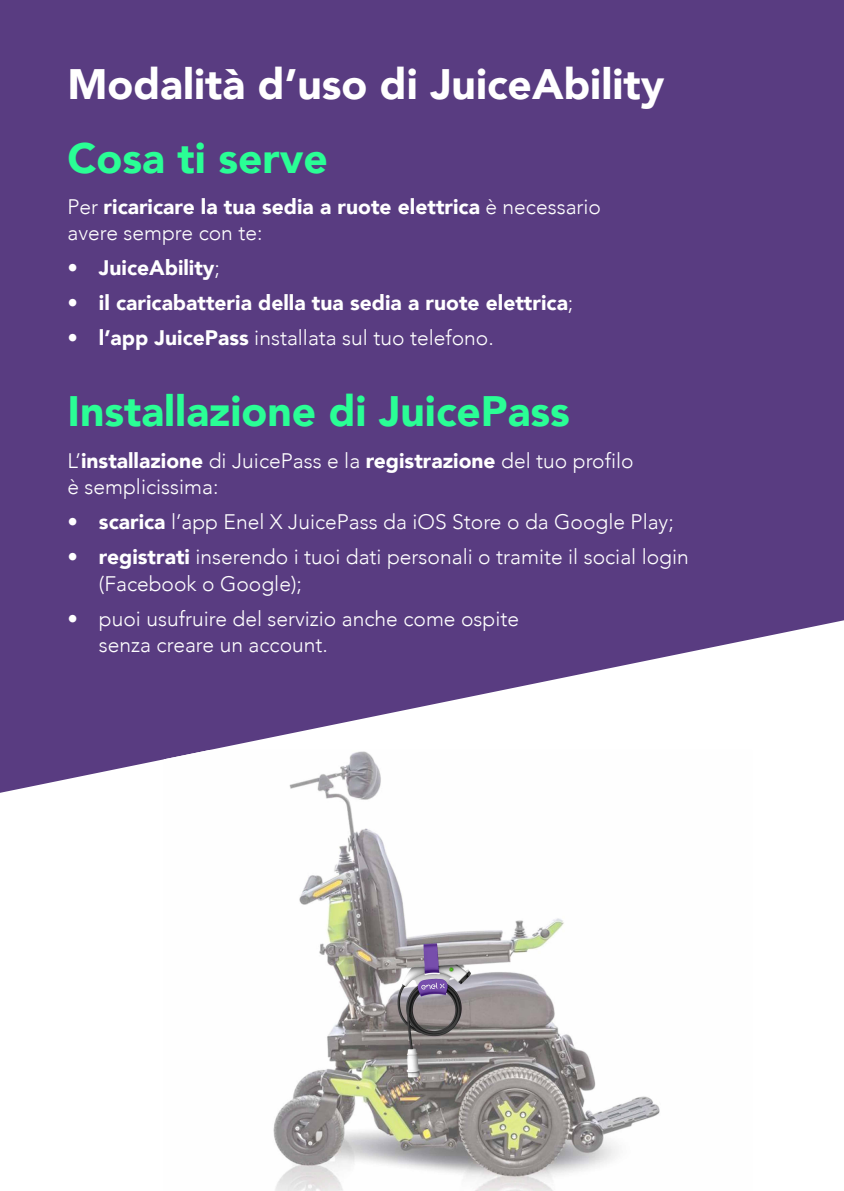
<style>
.page{position:relative;width:844px;height:1191px;background:#fff}
.page>*{position:absolute;margin:0;border:0;box-sizing:border-box;transform-origin:0 0}
.t1{font:900 42.52px "Avenir";color:#2afe95}
.t2{font:900 42.52px "Avenir";color:#fff}
.t3{font:300 21px/26.2px "Avenir";color:#fff}
.t4{font:900 21px/26.2px "Avenir";color:#fff}
.s1{font-weight:300}
.s2{font-weight:900}
</style>
<div class="page">
<div style="left:0;top:0;width:843px;height:1191px;background:#593c81"></div>
<svg style="left:0;top:620px;width:843px;height:571px;fill:#fff"></svg>
<img style="left:164px;top:750px;width:588px;height:441px">
<h1 class="t2" style="left:67px;top:47px;width:598px">Modalità d’uso di JuiceAbility</h1>
<h1 class="t1" style="left:67px;top:122px;width:262px">Cosa ti serve</h1>
<p class="t4" style="left:67px;top:192px;width:535px"><span class="s1">Per</span> ricaricare la tua sedia a ruote elettrica <span class="s1">è necessario avere sempre con te:</span></p>
<p class="t4" style="left:67px;top:254px;width:154px">• JuiceAbility<span class="s1">;</span></p>
<p class="t4" style="left:67px;top:289px;width:507px">• il caricabatteria della tua sedia a ruote elettrica<span class="s1">;</span></p>
<p class="t3" style="left:67px;top:324px;width:428px"><span class="s2">• l’app JuicePass</span> installata sul tuo telefono.</p>
<h1 class="t1" style="left:67px;top:374px;width:504px">Installazione di JuicePass</h1>
<p class="t3" style="left:67px;top:448px;width:567px">L’<span class="s2">installazione</span> di JuicePass e la <span class="s2">registrazione</span> del tuo profilo è semplicissima:</p>
<p class="t3" style="left:67px;top:509px;width:607px"><span class="s2">• scarica</span> l’app Enel X JuicePass da iOS Store o da Google Play;</p>
<p class="t3" style="left:99px;top:544px;width:591px;text-indent:-32px"><span class="s2">• registrati</span> inserendo i tuoi dati personali o tramite il social login (Facebook o Google);</p>
<p class="t3" style="left:99px;top:605px;width:421px;text-indent:-32px">• puoi usufruire del servizio anche come ospite senza creare un account.</p>
</div>
